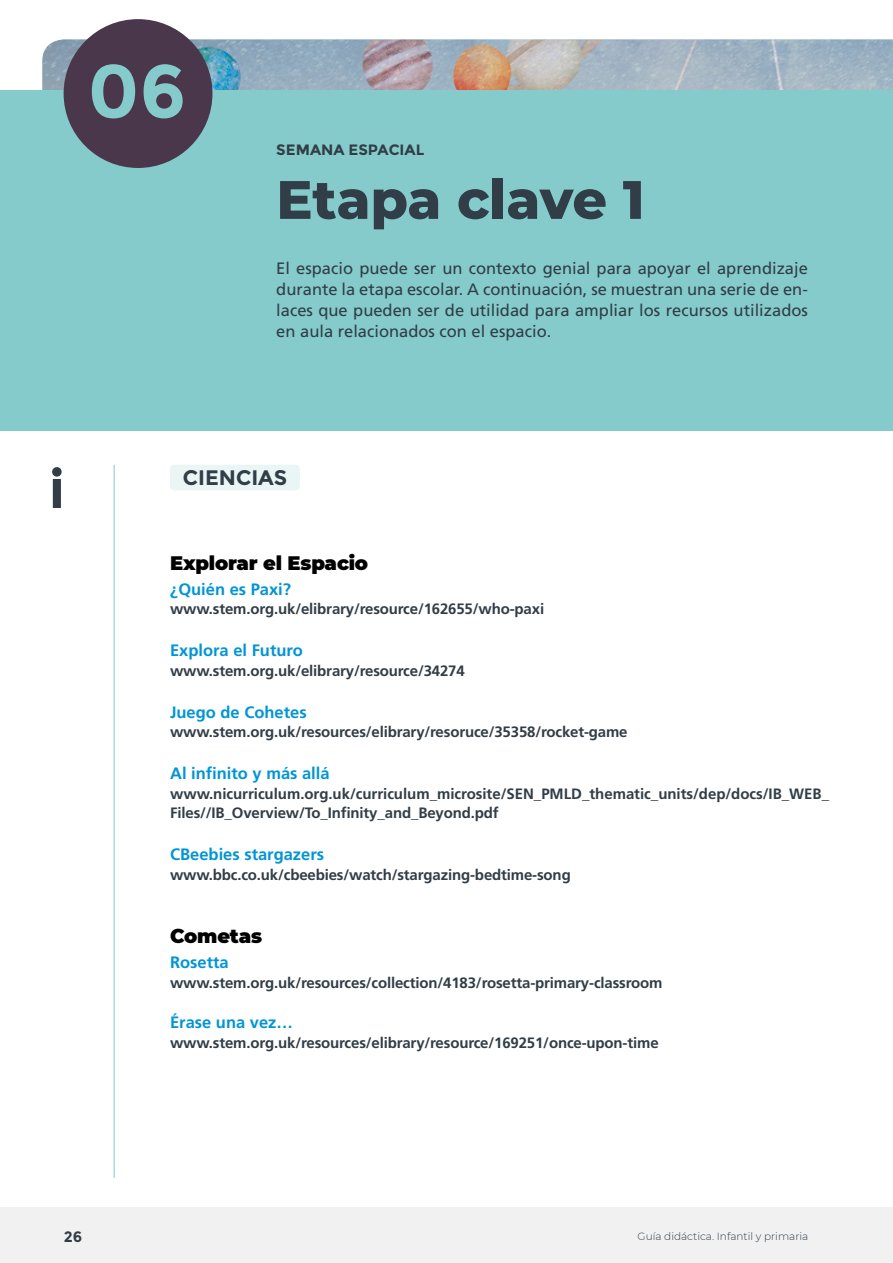
<style>
.page{position:relative;width:893px;height:1263px;background:#fff}
.page>*{position:absolute;margin:0;border:0;box-sizing:border-box;transform-origin:0 0}
.t1{font:700 75px "Montserrat";color:#85cbcb}
.t2{font:800 54px "Montserrat";letter-spacing:-.005em;color:#313d47}
.t3{font:700 54px "Montserrat";color:#313d47}
.t4{font:700 21px "Montserrat";color:#313d47}
.t5{font:900 19.5px "Montserrat";letter-spacing:-.01em;color:#000}
.t6{font:16.5px/21px "Frutiger LT Std";color:#313d47;text-align:justify}
.t7{font:700 16.5px "Frutiger LT Std";color:#0095d6}
.t8{font:700 15px/19.5px "Frutiger LT Std";letter-spacing:-.01em;color:#313d47}
.t9{font:700 15px "Montserrat";color:#313d47}
.t10{font:300 10.5px "Montserrat";color:#313d47}
</style>
<div class="page">
<div style="left:0;top:1208px;width:893px;height:55px;background:#f1f1f2"></div>
<img style="left:42px;top:40px;width:851px;height:51px">
<div style="left:0;top:91px;width:893px;height:340px;background:#85cbcb"></div>
<div style="left:64px;top:19px;width:148px;height:149px;background:#4a374b;border-radius:50%"></div>
<div style="left:170px;top:465px;width:130px;height:25px;background:#eaf5f6;border-radius:4px"></div>
<hr style="left:114px;top:465px;width:1px;height:713px;background:#85cbcb">
<h1 class="t1" style="left:88px;top:47px;width:100px">06</h1>
<p class="t9" style="left:276px;top:141px;width:149px">SEMANA ESPACIAL</p>
<h2 class="t2" style="left:276px;top:160px;width:370px">Etapa clave 1</h2>
<p class="t6" style="left:276px;top:258px;width:533px">El espacio puede ser un contexto genial para apoyar el aprendizaje durante la etapa escolar. A continuación, se muestran una serie de en&shy;laces que pueden ser de utilidad para ampliar los recursos utilizados en aula relacionados con el espacio.</p>
<h2 class="t3" style="left:49px;top:457px;width:17px">i</h2>
<h3 class="t4" style="left:183px;top:465px;width:106px">CIENCIAS</h3>
<h3 class="t5" style="left:170px;top:548px;width:200px">Explorar el Espacio</h3>
<p class="t7" style="left:170px;top:579px;width:123px">¿Quién es Paxi?</p>
<p class="t8" style="left:170px;top:599px;width:376px">www.stem.org.uk/elibrary/resource/162655/who-paxi</p>
<p class="t7" style="left:170px;top:641px;width:134px">Explora el Futuro</p>
<p class="t8" style="left:170px;top:661px;width:296px">www.stem.org.uk/elibrary/resource/34274</p>
<p class="t7" style="left:170px;top:702px;width:138px">Juego de Cohetes</p>
<p class="t8" style="left:170px;top:722px;width:459px">www.stem.org.uk/resources/elibrary/resoruce/35358/rocket-game</p>
<p class="t7" style="left:170px;top:764px;width:161px">Al infinito y más allá</p>
<p class="t8" style="left:170px;top:784px;width:661px">www.nicurriculum.org.uk/curriculum_microsite/SEN_PMLD_thematic_units/dep/docs/IB_WEB_<br>Files//IB_Overview/To_Infinity_and_Beyond.pdf</p>
<p class="t7" style="left:170px;top:845px;width:156px">CBeebies stargazers</p>
<p class="t8" style="left:170px;top:865px;width:402px">www.bbc.co.uk/cbeebies/watch/stargazing-bedtime-song</p>
<p class="t9" style="left:64px;top:1228px;width:20px">26</p>
<h3 class="t5" style="left:170px;top:921px;width:93px">Cometas</h3>
<p class="t7" style="left:170px;top:953px;width:60px">Rosetta</p>
<p class="t8" style="left:170px;top:973px;width:494px">www.stem.org.uk/resources/collection/4183/rosetta-primary-classroom</p>
<p class="t7" style="left:170px;top:1013px;width:124px">Érase una vez…</p>
<p class="t8" style="left:170px;top:1033px;width:490px">www.stem.org.uk/resources/elibrary/resource/169251/once-upon-time</p>
<p class="t10" style="left:638px;top:1229px;width:172px">Guía didáctica. Infantil y primaria</p>
</div>
